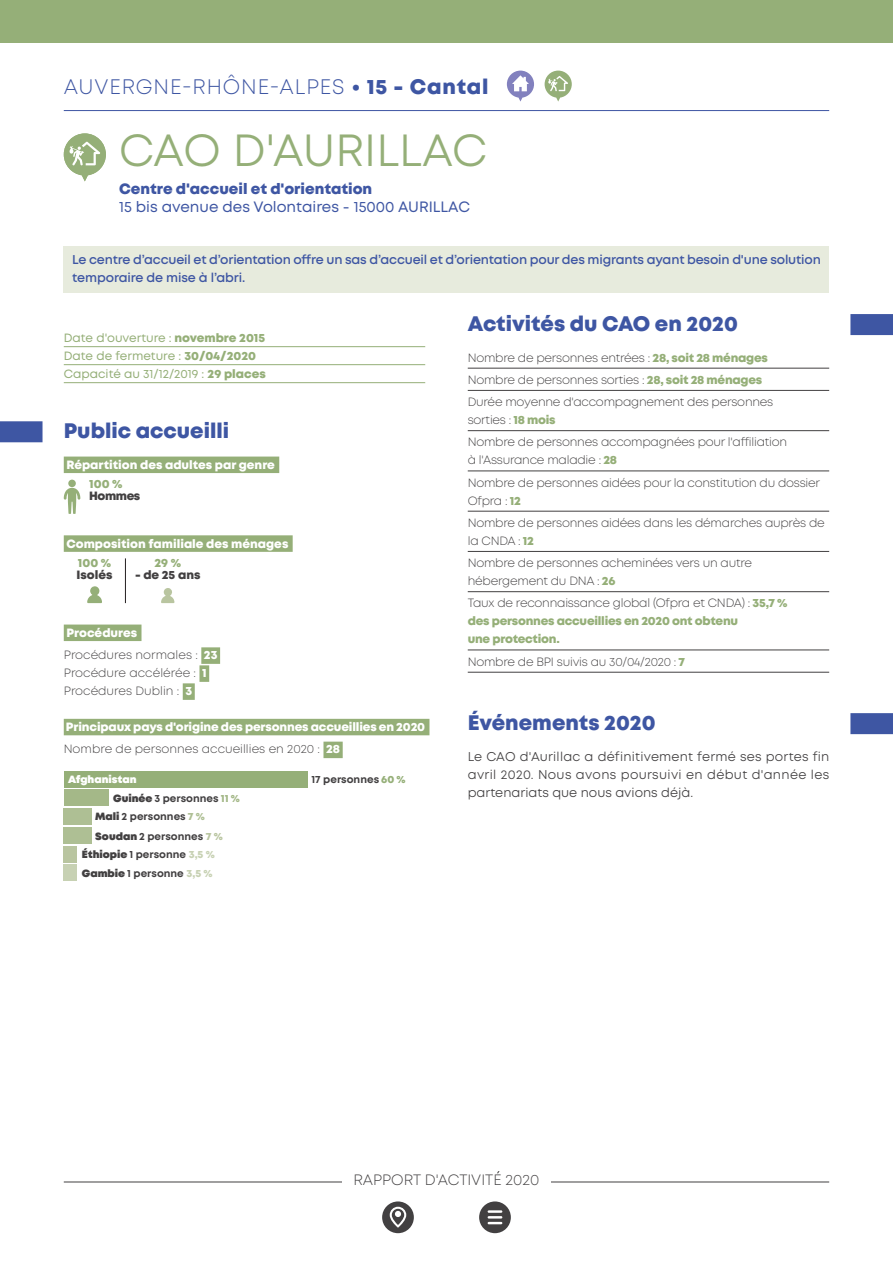
<style>
.page{position:relative;width:893px;height:1263px;background:#fff}
.page>*{position:absolute;margin:0;border:0;box-sizing:border-box;transform-origin:0 0}
.t1{font:45px "Mont";color:#95af78}
.t2{font:800 21px "Mont";color:#3e56a3}
.t3{font:300 21px "Mont";letter-spacing:.04em;color:#3e56a3}
.t4{font:15px "Mont";color:#3e56a3}
.t5{font:800 15px "Mont";color:#3e56a3}
.t6{font:300 15px "Mont";color:#424041}
.t7{font:600 12.75px/18px "Mont";letter-spacing:-.01em;color:#3e56a3}
.t8{font:12.75px/18px "Mont";color:#424041;text-align:justify}
.t9{font:300 12px/22.2px "Mont";letter-spacing:-.02em;color:#424041}
.t10{font:800 12px/22.2px "Mont";letter-spacing:-.005em;color:#fff}
.t11{font:12px/18px "Mont";color:#95af78}
.t12{font:300 12px/22.2px "Mont";color:#424041}
.t13{font:800 12px/18px "Mont";letter-spacing:-.02em;color:#95af78}
.t14{font:800 12px "Mont";color:#424041}
.t15{font:700 10.5px/18.6px "Mont";color:#424041}
.t16{font:900 10.5px "Mont";color:#fff}
.s1{font-weight:800}
.s2{font-weight:800;color:#fff}
.s3{font-weight:300;color:#424041}
.s4{font-weight:800;color:#95af78}
.s5{font-weight:900}
.s6{font-weight:800;color:#a4b888}
.s7{font-weight:800;color:#aebf94}
.s8{font-weight:800;color:#b9c5a0}
.s9{font-weight:800;color:#c7d1b3}
</style>
<div class="page">
<div style="left:382px;top:1201px;width:32px;height:32px;background:#424041;border-radius:50%"></div>
<svg style="left:390px;top:1207px;width:16px;height:21px"></svg>
<div style="left:479px;top:1201px;width:32px;height:32px;background:#424041;border-radius:50%"></div>
<svg style="left:489px;top:1210px;width:12px;height:14px"></svg>
<hr style="left:64px;top:1181px;width:765px;height:1px;background:#424041">
<div style="left:0;top:0;width:893px;height:43px;background:#95af78"></div>
<div style="left:342px;top:1174px;width:209px;height:15px;background:#fff"></div>
<hr style="left:64px;top:110px;width:765px;height:1px;background:#3e56a3">
<div style="left:64px;top:246px;width:765px;height:46px;background:#e7ebdd"></div>
<svg style="left:507px;top:71px;width:27px;height:31px"></svg>
<svg style="left:545px;top:71px;width:27px;height:31px"></svg>
<svg style="left:64px;top:133px;width:42px;height:48px"></svg>
<hr style="left:64px;top:346px;width:361px;height:1px;background:#95af78">
<hr style="left:64px;top:364px;width:361px;height:1px;background:#95af78">
<hr style="left:64px;top:382px;width:361px;height:1px;background:#95af78">
<div style="left:0;top:421px;width:43px;height:21px;background:#3e56a3"></div>
<div style="left:64px;top:457px;width:215px;height:16px;background:#95af78"></div>
<div style="left:64px;top:535px;width:229px;height:17px;background:#95af78"></div>
<div style="left:64px;top:624px;width:77px;height:17px;background:#95af78"></div>
<div style="left:201px;top:647px;width:19px;height:17px;background:#95af78"></div>
<div style="left:199px;top:665px;width:10px;height:17px;background:#95af78"></div>
<div style="left:183px;top:683px;width:12px;height:17px;background:#95af78"></div>
<div style="left:64px;top:719px;width:365px;height:16px;background:#95af78"></div>
<div style="left:323px;top:742px;width:20px;height:16px;background:#95af78"></div>
<svg style="left:64px;top:480px;width:16px;height:34px"></svg>
<hr style="left:125px;top:558px;width:1px;height:45px;background:#231f20">
<svg style="left:87px;top:586px;width:15px;height:17px"></svg>
<svg style="left:161px;top:588px;width:13px;height:15px"></svg>
<div style="left:64px;top:846px;width:13px;height:17px;background:#b9c5a0"></div>
<div style="left:64px;top:827px;width:28px;height:17px;background:#aebf94"></div>
<div style="left:64px;top:808px;width:28px;height:17px;background:#aebf94"></div>
<div style="left:64px;top:864px;width:13px;height:17px;background:#c7d1b3"></div>
<div style="left:64px;top:789px;width:44px;height:17px;background:#a4b888"></div>
<div style="left:64px;top:770px;width:243px;height:17px;background:#95af78"></div>
<div style="left:850px;top:314px;width:43px;height:21px;background:#3e56a3"></div>
<hr style="left:468px;top:368px;width:361px;height:1px;background:#424041">
<hr style="left:468px;top:390px;width:361px;height:1px;background:#424041">
<hr style="left:468px;top:430px;width:361px;height:1px;background:#424041">
<hr style="left:468px;top:471px;width:361px;height:1px;background:#424041">
<hr style="left:468px;top:511px;width:361px;height:1px;background:#424041">
<hr style="left:468px;top:551px;width:361px;height:1px;background:#424041">
<hr style="left:468px;top:591px;width:361px;height:1px;background:#424041">
<hr style="left:468px;top:650px;width:361px;height:1px;background:#424041">
<hr style="left:468px;top:672px;width:361px;height:1px;background:#424041">
<div style="left:850px;top:713px;width:43px;height:21px;background:#3e56a3"></div>
<h2 class="t3" style="left:64px;top:74px;width:426px">AUVERGNE-RHÔNE-ALPES <span class="s1">• 15 - Cantal</span></h2>
<h1 class="t1" style="left:119px;top:122px;width:370px">CAO D'AURILLAC</h1>
<p class="t5" style="left:119px;top:179px;width:255px">Centre d'accueil et d'orientation</p>
<p class="t4" style="left:119px;top:197px;width:352px">15 bis avenue des Volontaires - 15000 AURILLAC</p>
<p class="t7" style="left:72px;top:250px;width:750px">Le centre d’accueil et d’orientation offre un sas d’accueil et d’orientation pour des migrants ayant besoin d'une solution temporaire de mise à l’abri.</p>
<p class="t11" style="left:64px;top:329px;width:204px">Date d'ouverture : <span class="s1">novembre 2015<br></span>Date de fermeture : <span class="s1">30/04/2020<br></span>Capacité au 31/12/2019 : <span class="s1">29 places</span></p>
<h2 class="t2" style="left:64px;top:417px;width:167px">Public accueilli</h2>
<p class="t10" style="left:66px;top:454px;width:210px">Répartition des adultes par genre</p>
<p class="t13" style="left:89px;top:475px;width:35px">100 %</p>
<p class="t14" style="left:89px;top:488px;width:53px">Hommes</p>
<p class="t10" style="left:66px;top:532px;width:224px">Composition familiale des ménages</p>
<p class="t13" style="left:78px;top:554px;width:35px">100 %</p>
<p class="t14" style="left:77px;top:567px;width:37px">Isolés</p>
<p class="t13" style="left:154px;top:554px;width:28px">29 %</p>
<p class="t14" style="left:135px;top:567px;width:67px">- de 25 ans</p>
<p class="t12" style="left:64px;top:622px;width:155px"><span class="s2">Procédures<br></span>Procédures normales : <span class="s2">23</span></p>
<p class="t12" style="left:64px;top:664px;width:144px;line-height:18px">Procédure accélérée : <span class="s2">1<br></span>Procédures Dublin : <span class="s2">3</span></p>
<p class="t10" style="left:64px;top:716px;width:363px">Principaux pays d'origine des personnes accueillies en 2020<br><span class="s3">Nombre de personnes accueillies en 2020 :</span> 28</p>
<p class="t16" style="left:68px;top:772px;width:70px">Afghanistan</p>
<p class="t15" style="left:311px;top:770px;width:96px">17 personnes <span class="s4">60 %</span></p>
<p class="t15" style="left:95px;top:789px;width:146px;text-indent:18px"><span class="s5">Guinée</span> 3 personnes <span class="s6">11 %<br></span><span class="s5">Mali</span> 2 personnes <span class="s7">7 %</span></p>
<p class="t15" style="left:82px;top:827px;width:143px;text-indent:13px"><span class="s5">Soudan</span> 2 personnes <span class="s8">7 %<br></span><span class="s5">Éthiopie</span> 1 personne <span class="s9">3,5 %</span></p>
<p class="t15" style="left:82px;top:864px;width:132px"><span class="s5">Gambie</span> 1 personne <span class="s9">3,5 %</span></p>
<h2 class="t2" style="left:468px;top:310px;width:272px">Activités du CAO en 2020</h2>
<p class="t9" style="left:468px;top:346px;width:307px">Nombre de personnes entrées : <span class="s4">28, soit 28 ménages<br></span>Nombre de personnes sorties : <span class="s4">28, soit 28 ménages<br></span>Durée moyenne d'accompagnement des personnes</p>
<p class="t9" style="left:468px;top:409px;width:321px">sorties : <span class="s4">18 mois<br></span>Nombre de personnes accompagnées pour l'affiliation</p>
<p class="t9" style="left:468px;top:449px;width:354px">à l'Assurance maladie : <span class="s4">28<br></span>Nombre de personnes aidées pour la constitution du dossier</p>
<p class="t9" style="left:468px;top:489px;width:358px">Ofpra : <span class="s4">12<br></span>Nombre de personnes aidées dans les démarches auprès de</p>
<p class="t9" style="left:468px;top:530px;width:286px">la CNDA : <span class="s4">12<br></span>Nombre de personnes acheminées vers un autre</p>
<p class="t9" style="left:468px;top:570px;width:321px">hébergement du DNA : <span class="s4">26<br></span>Taux de reconnaissance global (Ofpra et CNDA) : <span class="s4">35,7 %</span></p>
<p class="t13" style="left:468px;top:612px;width:272px">des personnes accueillies en 2020 ont obtenu une protection.</p>
<p class="t9" style="left:468px;top:650px;width:219px">Nombre de BPI suivis au 30/04/2020 : <span class="s4">7</span></p>
<h2 class="t2" style="left:468px;top:709px;width:189px">Événements 2020</h2>
<p class="t8" style="left:468px;top:747px;width:363px">Le CAO d'Aurillac a définitivement fermé ses portes fin avril 2020. Nous avons poursuivi en début d'année les partenariats que nous avions déjà.</p>
<p class="t6" style="left:353px;top:1170px;width:187px">RAPPORT D'ACTIVITÉ 2020</p>
</div>
